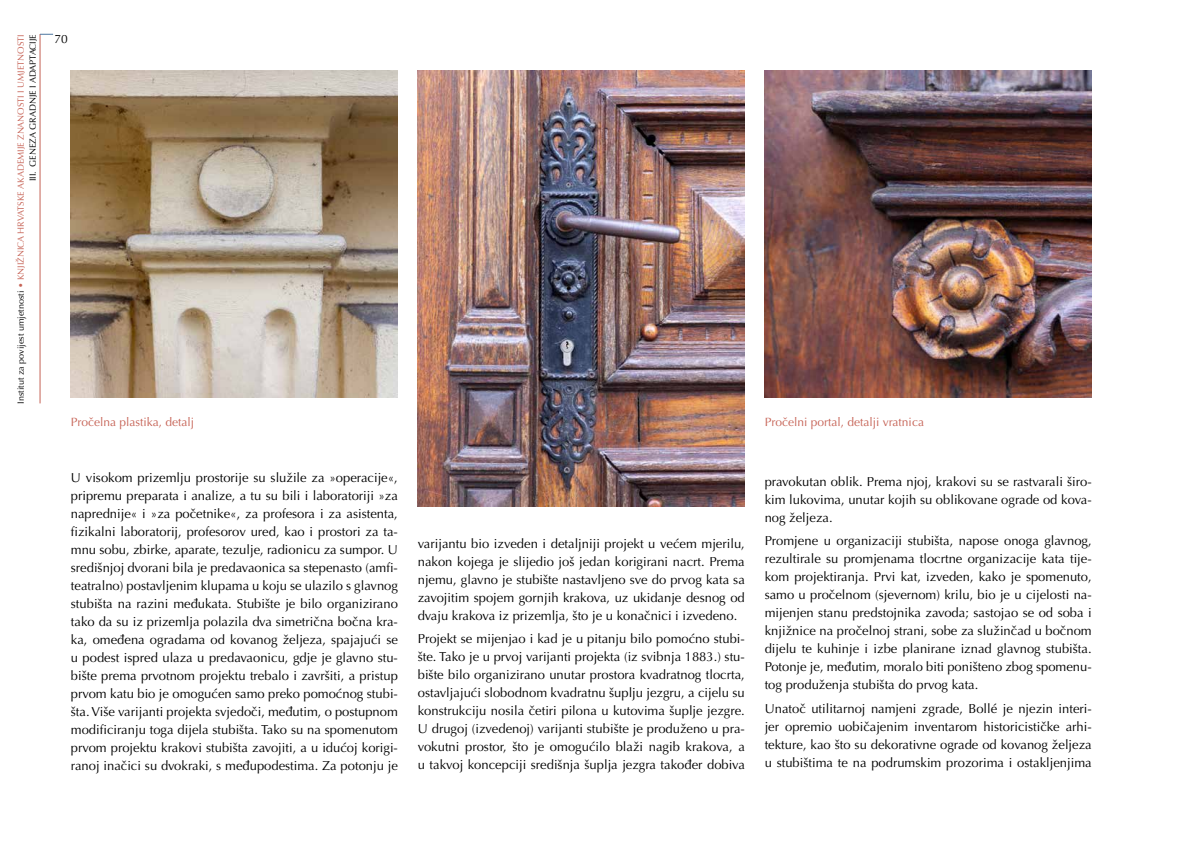
<style>
.page{position:relative;width:1191px;height:842px;background:#fff}
.page>*{position:absolute;margin:0;border:0;box-sizing:border-box;transform-origin:0 0}
.t1{font:13px/18px "Optima LT Pro";color:#000;text-align:justify}
.t2{font:12px "Optima LT Pro";color:#c66356}
.t3{font:12px "Optima LT Pro";color:#000}
.t4{font:9px/11.8px "Optima LT Pro";color:#000;text-align:right}
.s1{color:#c66356}
</style>
<div class="page">
<hr style="left:40px;top:34px;width:1px;height:369px;background:#c66356">
<svg style="left:40px;top:34px;width:13px;height:1px"></svg>
<img style="left:71px;top:71px;width:327px;height:327px">
<img style="left:418px;top:71px;width:327px;height:436px">
<img style="left:764px;top:71px;width:327px;height:327px">
<p class="t4" style="left:15px;top:404px;width:371px;rotate:-90deg">Institut za povijest umjetnosti <span class="s1">• KNJIŽNICA HRVATSKE AKADEMIJE ZNANOSTI I UMJETNOSTI<br></span>III. GENEZA GRADNJE I ADAPTACIJE</p>
<p class="t3" style="left:54px;top:31px;width:15px">70</p>
<p class="t2" style="left:71px;top:415px;width:125px">Pročelna plastika, detalj</p>
<p class="t2" style="left:764px;top:415px;width:161px">Pročelni portal, detalji vratnica</p>
<p class="t1" style="left:71px;top:468px;width:328px">U visokom prizemlju prostorije su služile za »operacije«, pripremu preparata i analize, a tu su bili i laboratoriji »za naprednije« i »za početnike«, za profesora i za asistenta, fizikalni laboratorij, profesorov ured, kao i prostori za ta&shy;mnu sobu, zbirke, aparate, tezulje, radionicu za sumpor. U središnjoj dvorani bila je predavaonica sa stepenasto (amfi&shy;teatralno) postavljenim klupama u koju se ulazilo s glavnog stubišta na razini međukata. Stubište je bilo organizirano tako da su iz prizemlja polazila dva simetrična bočna kra&shy;ka, omeđena ogradama od kovanog željeza, spajajući se u podest ispred ulaza u predavaonicu, gdje je glavno stu&shy;bište prema prvotnom projektu trebalo i završiti, a pristup prvom katu bio je omogućen samo preko pomoćnog stubi&shy;šta. Više varijanti projekta svjedoči, međutim, o postupnom modificiranju toga dijela stubišta. Tako su na spomenutom prvom projektu krakovi stubišta zavojiti, a u idućoj korigi&shy;ranoj inačici su dvokraki, s međupodestima. Za potonju je</p>
<p class="t1" style="left:418px;top:535px;width:328px">varijantu bio izveden i detaljniji projekt u većem mjerilu, nakon kojega je slijedio još jedan korigirani nacrt. Prema njemu, glavno je stubište nastavljeno sve do prvog kata sa zavojitim spojem gornjih krakova, uz ukidanje desnog od dvaju krakova iz prizemlja, što je u konačnici i izvedeno.</p>
<p class="t1" style="left:418px;top:630px;width:328px">Projekt se mijenjao i kad je u pitanju bilo pomoćno stubi&shy;šte. Tako je u prvoj varijanti projekta (iz svibnja 1883.) stu&shy;bište bilo organizirano unutar prostora kvadratnog tlocrta, ostavljajući slobodnom kvadratnu šuplju jezgru, a cijelu su konstrukciju nosila četiri pilona u kutovima šuplje jezgre.<br>U drugoj (izvedenoj) varijanti stubište je produženo u pra&shy;vokutni prostor, što je omogućilo blaži nagib krakova, a u takvoj koncepciji središnja šuplja jezgra također dobiva</p>
<p class="t1" style="left:764px;top:473px;width:328px">pravokutan oblik. Prema njoj, krakovi su se rastvarali širo&shy;kim lukovima, unutar kojih su oblikovane ograde od kova&shy;nog željeza.</p>
<p class="t1" style="left:764px;top:531px;width:328px">Promjene u organizaciji stubišta, napose onoga glavnog, rezultirale su promjenama tlocrtne organizacije kata tije&shy;kom projektiranja. Prvi kat, izveden, kako je spomenuto, samo u pročelnom (sjevernom) krilu, bio je u cijelosti na&shy;mijenjen stanu predstojnika zavoda; sastojao se od soba i knjižnice na pročelnoj strani, sobe za služinčad u bočnom dijelu te kuhinje i izbe planirane iznad glavnog stubišta.<br>Potonje je, međutim, moralo biti poništeno zbog spomenu&shy;tog produženja stubišta do prvog kata.</p>
<p class="t1" style="left:764px;top:699px;width:328px">Unatoč utilitarnoj namjeni zgrade, Bollé je njezin interi&shy;jer opremio uobičajenim inventarom historicističke arhi&shy;tekture, kao što su dekorativne ograde od kovanog željeza u stubištima te na podrumskim prozorima i ostakljenjima</p>
</div>
